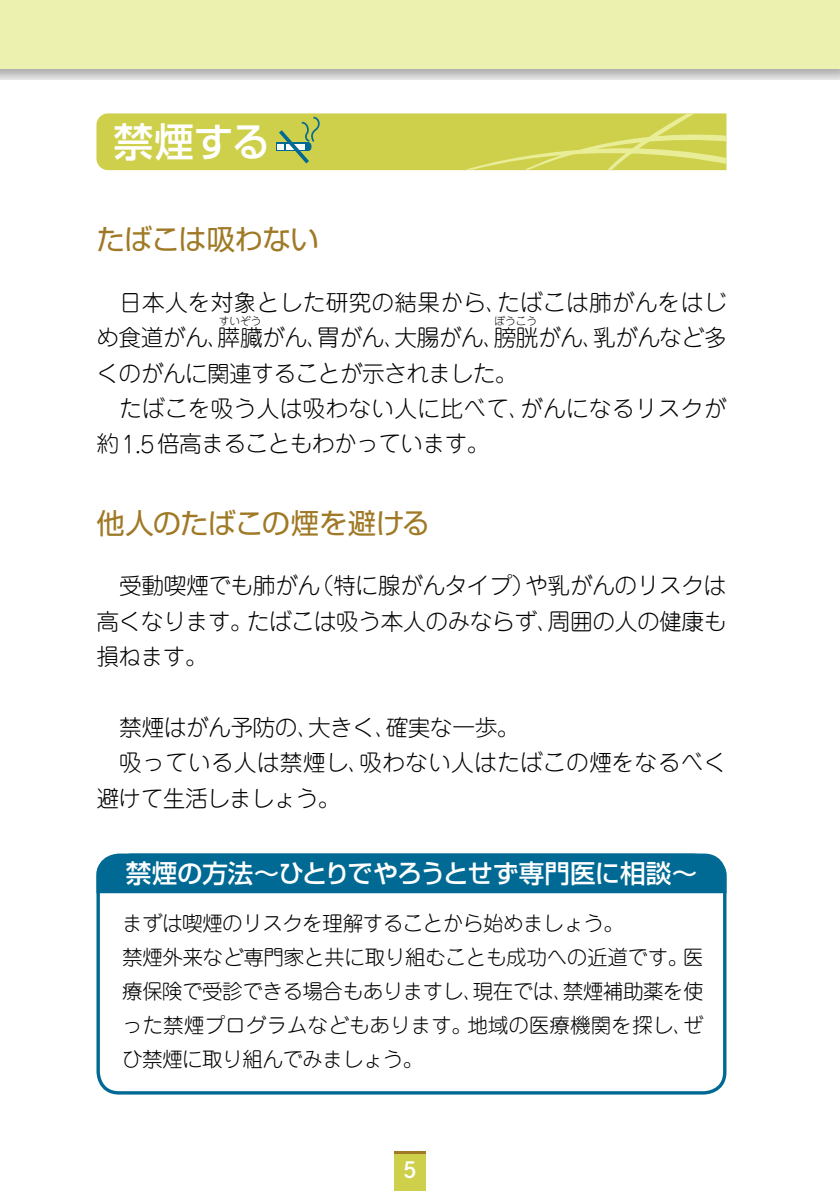
<style>
.page{position:relative;width:840px;height:1191px;background:#fff}
.page>*{position:absolute;margin:0;border:0;box-sizing:border-box;transform-origin:0 0}
.t1{font:500 39.6px "Shin Go Pro";color:#fff}
.t2{font:28.4px "Shin Go Pro";letter-spacing:-.025em;color:#9f7925}
.t3{font:500 25.6px "Shin Go Pro";letter-spacing:-.02em;color:#fff}
.t4{font:300 22.6px/35.4px "Jun 101 Pro";letter-spacing:-.015em;color:#000;text-align:justify}
.t5{font:300 22.6px/35.4px "Jun 101 Pro";letter-spacing:.01em;color:#000;text-align:right}
.t6{font:22px "Shuei Go Gin Std B";color:#fff}
.t7{font:300 20.6px/34px "Jun 101 Pro";letter-spacing:-.025em;color:#000}
.t8{font:300 10.6px "Jun 101 Pro";color:#000}
</style>
<div class="page">
<div style="left:394px;top:1151px;width:31px;height:40px;background:#ced04b"></div>
<hr style="left:394px;top:1151px;width:31px;height:3px;background:#9f7925">
<svg style="left:0;top:68px;width:839px;height:11px;background:#cbcbc5"></svg>
<div style="left:0;top:0;width:839px;height:68px;background:#edf1b0"></div>
<div style="left:96px;top:853px;width:630px;height:241px;border:3px solid #006a94;border-radius:21px"></div>
<div style="left:96px;top:853px;width:631px;height:41px;background:#006a94"></div>
<svg style="left:96px;top:113px;width:630px;height:57px;background:#ced153"></svg>
<h1 class="t1" style="left:113px;top:109px;width:159px">禁煙する</h1>
<p class="t2" style="left:96px;top:216px;width:224px">たばこは吸わない</p>
<p class="t5" style="left:96px;top:282px;width:631px">日本人を対象とした研究の結果から、たばこは肺がんをはじめ食道がん、膵臓がん、胃がん、大腸がん、膀胱がん、乳がんなど多</p>
<p class="t8" style="left:219px;top:312px;width:44px">すいぞう</p>
<p class="t8" style="left:494px;top:312px;width:44px">ぼうこう</p>
<p class="t4" style="left:96px;top:352px;width:422px">くのがんに関連することが示されました。</p>
<p class="t5" style="left:119px;top:388px;width:608px">たばこを吸う人は吸わない人に比べて、がんになるリスクが</p>
<p class="t4" style="left:96px;top:423px;width:394px">約1.5倍高まることもわかっています。</p>
<p class="t2" style="left:96px;top:500px;width:335px">他人のたばこの煙を避ける</p>
<p class="t4" style="left:96px;top:565px;width:631px;text-indent:23px">受動喫煙でも肺がん（特に腺がんタイプ）や乳がんのリスクは高くなります。たばこは吸う本人のみならず、周囲の人の健康も損ねます。</p>
<p class="t4" style="left:119px;top:707px;width:402px">禁煙はがん予防の、大きく、確実な一歩。</p>
<p class="t5" style="left:119px;top:742px;width:608px">吸っている人は禁煙し、吸わない人はたばこの煙をなるべく</p>
<p class="t4" style="left:96px;top:778px;width:245px">避けて生活しましょう。</p>
<p class="t3" style="left:126px;top:852px;width:572px">禁煙の方法～ひとりでやろうとせず専門医に相談～</p>
<p class="t7" style="left:122px;top:904px;width:583px">まずは喫煙のリスクを理解することから始めましょう。<br>禁煙外来など専門家と共に取り組むことも成功への近道です。医療保険で受診できる場合もありますし、現在では、禁煙補助薬を使った禁煙プログラムなどもあります。地域の医療機関を探し、ぜひ禁煙に取り組んでみましょう。</p>
<p class="t6" style="left:402px;top:1154px;width:16px">5</p>
</div>
